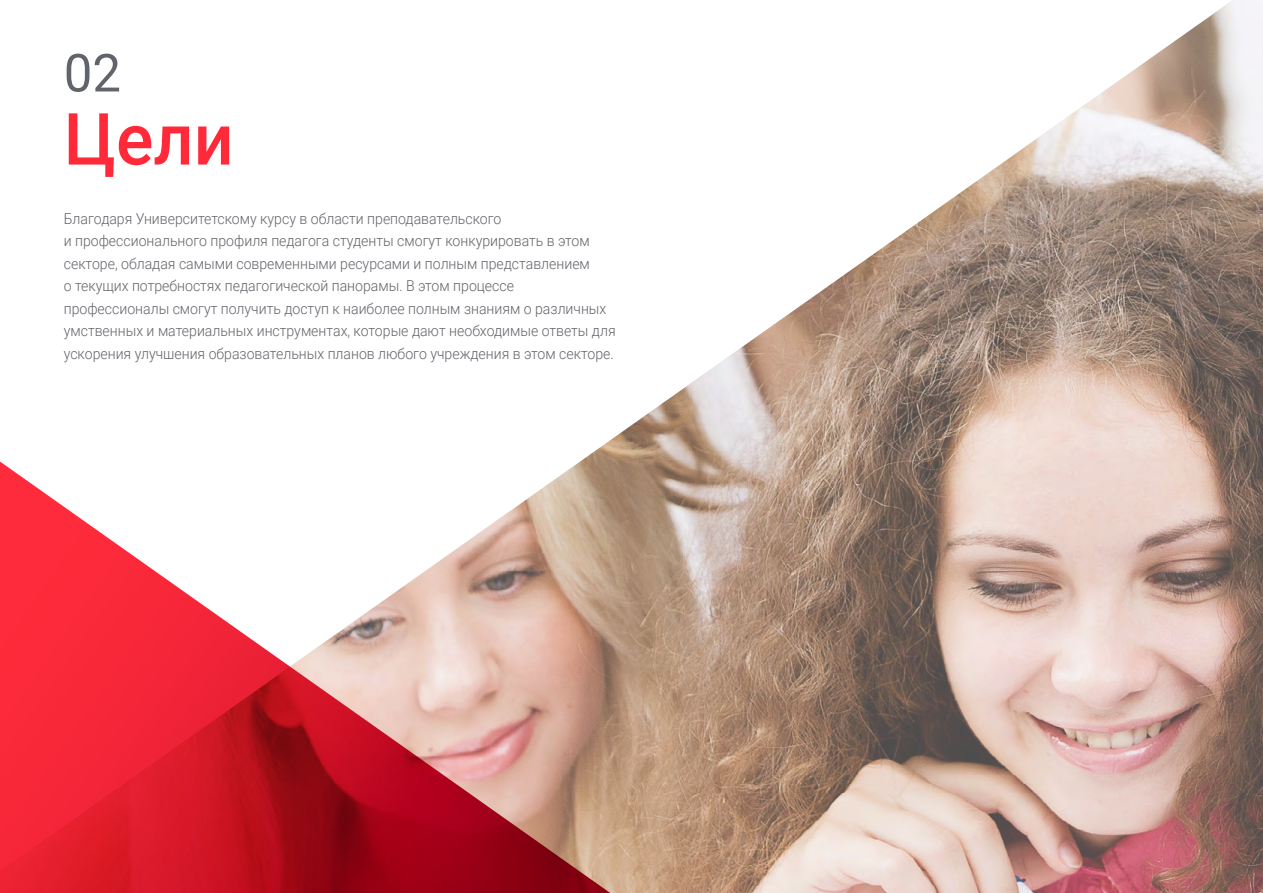
<style>
.page{position:relative;width:1263px;height:893px;background:#fff}
.page>*{position:absolute;margin:0;border:0;box-sizing:border-box;transform-origin:0 0}
.t1{font:500 72px "Roboto";color:#ff293a}
.t2{font:52.5px "Roboto";color:#61646a}
.t3{font:300 15px/22.5px "Roboto";color:#61646a;scale:.94 1}
</style>
<div class="page">
<img style="left:602px;top:0;width:661px;height:893px">
<svg style="left:0;top:446px;width:640px;height:447px"></svg>
<h2 class="t2" style="left:64px;top:36px;width:59px">02</h2>
<h1 class="t1" style="left:64px;top:89px;width:171px">Цели</h1>
<p class="t3" style="left:64px;top:207px;width:589px">Благодаря Университетскому курсу в области преподавательского<br>и профессионального профиля педагога студенты смогут конкурировать в этом секторе, обладая самыми современными ресурсами и полным представлением<br>о текущих потребностях педагогической панорамы. В этом процессе профессионалы смогут получить доступ к наиболее полным знаниям о различных умственных и материальных инструментах, которые дают необходимые ответы для ускорения улучшения образовательных планов любого учреждения в этом секторе.</p>
</div>
